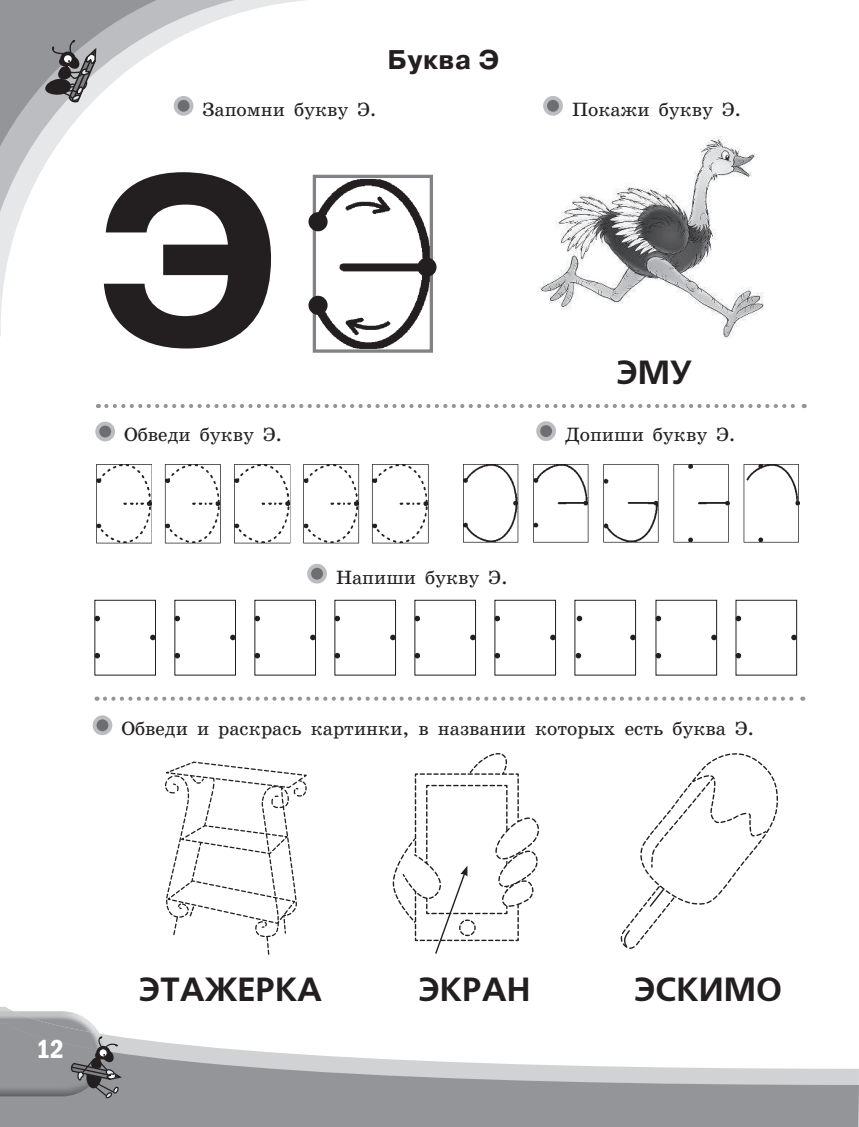
<style>
.page{position:relative;width:859px;height:1127px;background:#fff}
.page>*{position:absolute;margin:0;border:0;box-sizing:border-box;transform-origin:0 0}
.t1{font:700 238.2px "Pragmatica C";color:#231f20}
.t2{font:700 33.45px "Free Set C";color:#231f20}
.t3{font:700 27px "Pragmatica C";letter-spacing:.02em;color:#231f20}
.t4{font:600 condensed 27px "Franklin Gothic";color:#fff}
.t5{font:19.5px "School Book C";color:#231f20}
</style>
<div class="page">
<svg style="left:0;top:1034px;width:858px;height:93px;fill:#939598"></svg>
<svg style="left:858px;top:1069px;width:1px;height:58px"></svg>
<svg style="left:0;top:0;width:306px;height:336px"></svg>
<svg style="left:0;top:0;width:234px;height:212px"></svg>
<svg style="left:0;top:0;width:157px;height:146px"></svg>
<img style="left:0;top:1086px;width:69px;height:10px">
<img style="left:0;top:1011px;width:91px;height:12px">
<div style="left:0;top:1023px;width:105px;height:63px;background:#939598"></div>
<svg style="left:69px;top:1036px;width:55px;height:62px;background:#818284"></svg>
<svg style="left:174px;top:96px;width:19px;height:20px"></svg>
<div style="left:178px;top:100px;width:11px;height:12px;background:#6d6e71;border-radius:50%"></div>
<div style="left:543px;top:96px;width:20px;height:20px;background:#bcbdc0;border-radius:50%"></div>
<div style="left:547px;top:100px;width:12px;height:12px;background:#6d6e71;border-radius:50%"></div>
<svg style="left:95px;top:422px;width:20px;height:19px"></svg>
<div style="left:99px;top:426px;width:12px;height:11px;background:#6d6e71;border-radius:50%"></div>
<div style="left:536px;top:421px;width:20px;height:20px;background:#bcbdc0;border-radius:50%"></div>
<div style="left:540px;top:425px;width:12px;height:12px;background:#6d6e71;border-radius:50%"></div>
<div style="left:307px;top:564px;width:20px;height:19px;background:#bcbdc0;border-radius:50%"></div>
<div style="left:311px;top:568px;width:12px;height:12px;background:#6d6e71;border-radius:50%"></div>
<svg style="left:93px;top:715px;width:19px;height:20px"></svg>
<div style="left:97px;top:719px;width:11px;height:12px;background:#6d6e71;border-radius:50%"></div>
<img style="left:538px;top:136px;width:226px;height:203px">
<div style="left:94px;top:600px;width:62px;height:75px;border:1px solid #231f20"></div>
<svg style="left:150px;top:635px;width:6px;height:5px"></svg>
<svg style="left:94px;top:616px;width:6px;height:5px"></svg>
<svg style="left:94px;top:653px;width:6px;height:5px"></svg>
<div style="left:174px;top:600px;width:62px;height:75px;border:1px solid #231f20"></div>
<svg style="left:230px;top:635px;width:6px;height:5px"></svg>
<svg style="left:174px;top:616px;width:6px;height:5px"></svg>
<svg style="left:174px;top:653px;width:6px;height:5px"></svg>
<div style="left:254px;top:600px;width:62px;height:75px;border:1px solid #231f20"></div>
<svg style="left:310px;top:635px;width:6px;height:5px"></svg>
<svg style="left:254px;top:616px;width:6px;height:5px"></svg>
<svg style="left:254px;top:653px;width:6px;height:5px"></svg>
<div style="left:334px;top:600px;width:62px;height:75px;border:1px solid #231f20"></div>
<svg style="left:390px;top:635px;width:6px;height:5px"></svg>
<svg style="left:334px;top:616px;width:6px;height:5px"></svg>
<svg style="left:334px;top:653px;width:6px;height:5px"></svg>
<div style="left:414px;top:600px;width:62px;height:75px;border:1px solid #231f20"></div>
<svg style="left:470px;top:635px;width:6px;height:5px"></svg>
<svg style="left:414px;top:616px;width:6px;height:5px"></svg>
<svg style="left:414px;top:653px;width:6px;height:5px"></svg>
<div style="left:494px;top:600px;width:62px;height:75px;border:1px solid #231f20"></div>
<svg style="left:550px;top:635px;width:6px;height:5px"></svg>
<svg style="left:494px;top:616px;width:6px;height:5px"></svg>
<svg style="left:494px;top:653px;width:6px;height:5px"></svg>
<div style="left:574px;top:600px;width:62px;height:75px;border:1px solid #231f20"></div>
<svg style="left:630px;top:635px;width:6px;height:5px"></svg>
<svg style="left:577px;top:616px;width:5px;height:5px"></svg>
<svg style="left:576px;top:653px;width:5px;height:5px"></svg>
<div style="left:656px;top:600px;width:61px;height:75px;border:1px solid #231f20"></div>
<svg style="left:711px;top:635px;width:6px;height:5px"></svg>
<svg style="left:656px;top:616px;width:5px;height:5px"></svg>
<svg style="left:656px;top:653px;width:5px;height:5px"></svg>
<div style="left:736px;top:600px;width:61px;height:75px;border:1px solid #231f20"></div>
<svg style="left:791px;top:635px;width:6px;height:5px"></svg>
<svg style="left:736px;top:616px;width:5px;height:5px"></svg>
<svg style="left:736px;top:653px;width:5px;height:5px"></svg>
<img style="left:96px;top:464px;width:56px;height:80px">
<img style="left:164px;top:464px;width:57px;height:80px">
<img style="left:234px;top:464px;width:57px;height:80px">
<img style="left:303px;top:464px;width:57px;height:80px">
<img style="left:371px;top:464px;width:58px;height:80px">
<svg style="left:620px;top:753px;width:158px;height:196px"></svg>
<svg style="left:165px;top:761px;width:142px;height:194px"></svg>
<svg style="left:392px;top:753px;width:149px;height:320px"></svg>
<img style="left:464px;top:464px;width:335px;height:79px">
<img style="left:298px;top:164px;width:139px;height:189px">
<div style="left:313px;top:175px;width:120px;height:178px;border:3px solid #808285"></div>
<div style="left:417px;top:258px;width:19px;height:19px;background:#231f20;border-radius:50%"></div>
<div style="left:308px;top:296px;width:20px;height:19px;background:#231f20;border-radius:50%"></div>
<div style="left:308px;top:212px;width:20px;height:19px;background:#231f20;border-radius:50%"></div>
<svg style="left:106px;top:404px;width:699px;height:4px"></svg>
<svg style="left:105px;top:696px;width:698px;height:5px"></svg>
<h3 class="t3" style="left:387px;top:49px;width:113px">Буква Э</h3>
<p class="t5" style="left:203px;top:102px;width:176px">Запомни букву Э.</p>
<p class="t5" style="left:572px;top:102px;width:171px">Покажи букву Э.</p>
<h1 class="t1" style="left:94px;top:166px;width:189px">Э</h1>
<h2 class="t2" style="left:616px;top:360px;width:77px">ЭМУ</h2>
<p class="t5" style="left:124px;top:428px;width:160px">Обведи букву Э.</p>
<p class="t5" style="left:565px;top:427px;width:172px">Допиши букву Э.</p>
<p class="t5" style="left:336px;top:570px;width:173px">Напиши букву Э.</p>
<p class="t5" style="left:121px;top:721px;width:634px">Обведи и раскрась картинки, в названии которых есть буква Э.</p>
<h3 class="t4" style="left:36px;top:1033px;width:29px">12</h3>
<h2 class="t2" style="left:139px;top:977px;width:185px">ЭТАЖЕРКА</h2>
<h2 class="t2" style="left:418px;top:977px;width:113px">ЭКРАН</h2>
<h2 class="t2" style="left:634px;top:977px;width:149px">ЭСКИМО</h2>
</div>
